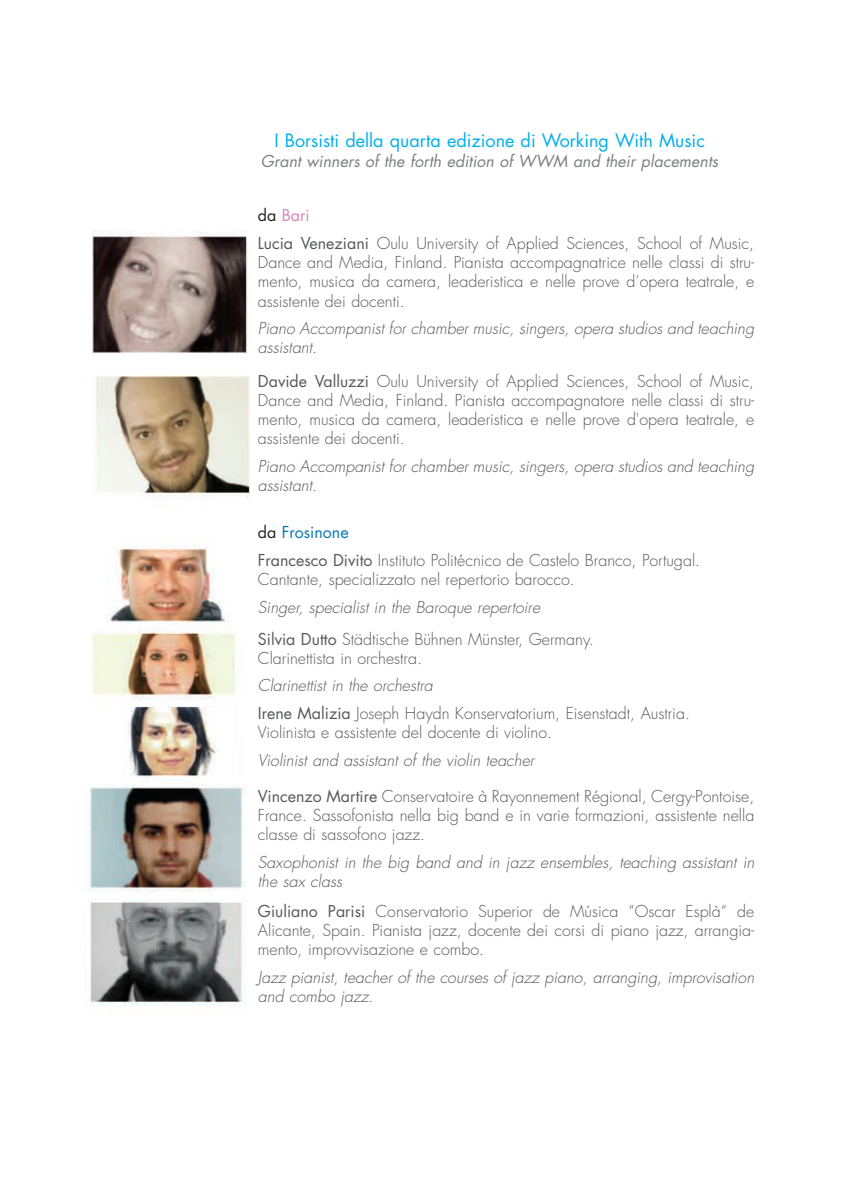
<style>
.page{position:relative;width:851px;height:1191px;background:#fff}
.page>*{position:absolute;margin:0;border:0;box-sizing:border-box;transform-origin:0 0}
.t1{font:18px "Futura Std";color:#00aeef}
.t2{font:300 16px/19.2px "Futura";color:#57585a;text-align:justify}
.t3{font:italic 300 16px/19.2px "Futura";color:#57585a}
.t4{font:italic 16px "Futura Std";color:#7c7e81}
.t5{font:16px "Futura";color:#0377b5}
.t6{font:16px "Futura";color:#d984b7}
.s1{color:#231f20}
.s2{font-weight:400}
.s3{font-weight:400;font-style:normal}
.s4{font-style:normal}
.s5{font-style:italic}
</style>
<div class="page">
<img style="left:85px;top:230px;width:164px;height:777px">
<p class="t1" style="left:274px;top:132px;width:432px">I Borsisti della quarta edizione di Working With Music</p>
<p class="t4" style="left:261px;top:154px;width:458px">Grant winners of the forth edition of WWM and their placements</p>
<p class="t6" style="left:258px;top:208px;width:53px"><span class="s1">da</span> Bari</p>
<p class="t2" style="left:258px;top:235px;width:498px"><span class="s2">Lucia Veneziani</span> Oulu University of Applied Sciences, School of Music, Dance and Media, Finland. Pianista accompagnatrice nelle classi di stru&shy;mento, musica da camera, leaderistica e nelle prove d’opera teatrale, e assistente dei docenti.</p>
<p class="t3" style="left:258px;top:320px;width:500px">Piano Accompanist for chamber music, singers, opera studios and teaching assistant.</p>
<p class="t2" style="left:258px;top:373px;width:498px"><span class="s2">Davide Valluzzi</span> Oulu University of Applied Sciences, School of Music, Dance and Media, Finland. Pianista accompagnatore nelle classi di stru&shy;mento, musica da camera, leaderistica e nelle prove d'opera teatrale, e assistente dei docenti.</p>
<p class="t3" style="left:258px;top:457px;width:500px">Piano Accompanist for chamber music, singers, opera studios and teaching assistant.</p>
<p class="t5" style="left:258px;top:524px;width:92px"><span class="s1">da</span> Frosinone</p>
<p class="t2" style="left:258px;top:552px;width:443px"><span class="s2">Francesco Divito</span> Instituto Politécnico de Castelo Branco, Portugal.<br>Cantante, specializzato nel repertorio barocco.</p>
<p class="t3" style="left:258px;top:592px;width:337px;line-height:32px">Singer, specialist in the Baroque repertoire<br><span class="s3">Silvia Dutto</span> <span class="s4">Städtische Bühnen Münster, Germany.</span></p>
<p class="t2" style="left:258px;top:649px;width:165px">Clarinettista in orchestra.</p>
<p class="t2" style="left:258px;top:672px;width:433px;line-height:28.2px"><span class="s5">Clarinettist in the orchestra<br></span><span class="s2">Irene Malizia</span> Joseph Haydn Konservatorium, Eisenstadt, Austria.</p>
<p class="t2" style="left:258px;top:724px;width:296px">Violinista e assistente del docente di violino.</p>
<p class="t3" style="left:258px;top:751px;width:281px">Violinist and assistant of the violin teacher</p>
<p class="t2" style="left:258px;top:787px;width:498px"><span class="s2">Vincenzo Martire</span> Conservatoire à Rayonnement Régional, Cergy-Pontoise, France. Sassofonista nella big band e in varie formazioni, assistente nella classe di sassofono jazz.</p>
<p class="t3" style="left:258px;top:853px;width:500px">Saxophonist in the big band and in jazz ensembles, teaching assistant in the sax class</p>
<p class="t2" style="left:258px;top:902px;width:497px"><span class="s2">Giuliano Parisi</span> Conservatorio Superior de Música “Oscar Esplà“ de Alicante, Spain. Pianista jazz, docente dei corsi di piano jazz, arrangia&shy;mento, improvvisazione e combo.</p>
<p class="t3" style="left:258px;top:968px;width:500px">Jazz pianist, teacher of the courses of jazz piano, arranging, improvisation and combo jazz.</p>
</div>
